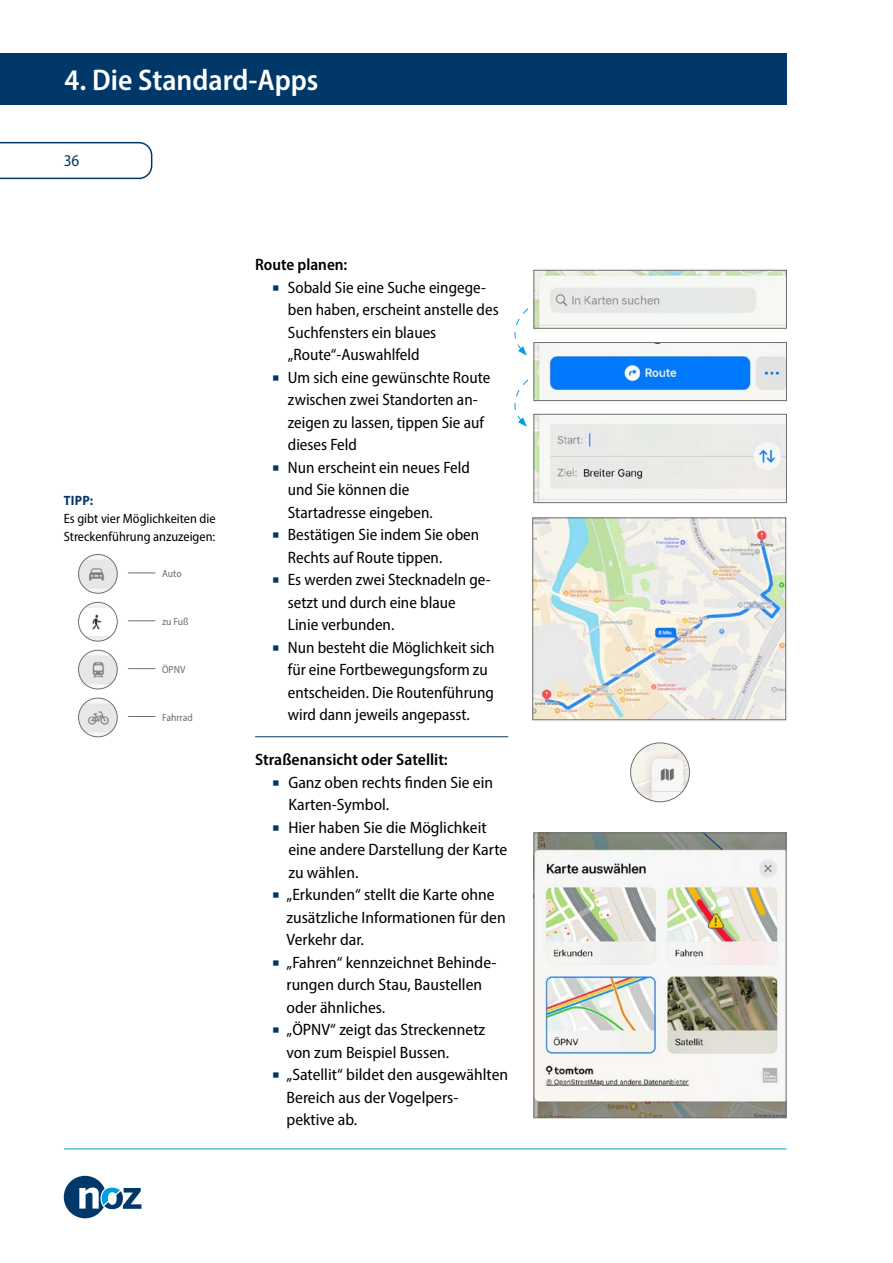
<style>
.page{position:relative;width:893px;height:1263px;background:#fff}
.page>*{position:absolute;margin:0;border:0;box-sizing:border-box;transform-origin:0 0}
.t1{font:600 semi-condensed 30px "Myriad Pro";color:#fff}
.t2{font:semi-condensed 16.5px/22.5px "Myriad Pro";color:#000}
.t3{font:600 semi-condensed 16.5px "Myriad Pro";color:#000}
.t4{font:semi-condensed 16.5px "Myriad Pro";color:#003869}
.t5{font:semi-condensed 13.5px/18px "Myriad Pro";color:#000}
.t6{font:700 semi-condensed 13.5px "Myriad Pro";color:#003869}
.t7{font:semi-condensed 10.5px "Myriad Pro";color:#706f6f}
.s1{color:#003869}
</style>
<div class="page">
<svg style="left:64px;top:1176px;width:77px;height:42px"></svg>
<hr style="left:64px;top:1148px;width:723px;height:1px;background:#009fe3">
<svg style="left:0;top:141px;width:153px;height:39px"></svg>
<div style="left:0;top:54px;width:787px;height:51px;background:#003869"></div>
<hr style="left:255px;top:736px;width:253px;height:1px;background:#003869">
<img style="left:534px;top:520px;width:250px;height:198px">
<div style="left:532px;top:518px;width:254px;height:202px;border:1px solid #706f6f"></div>
<img style="left:536px;top:272px;width:249px;height:54px">
<div style="left:534px;top:270px;width:253px;height:58px;border:1px solid #706f6f"></div>
<img style="left:536px;top:344px;width:249px;height:55px">
<div style="left:534px;top:342px;width:253px;height:59px;border:1px solid #706f6f"></div>
<img style="left:536px;top:416px;width:249px;height:85px">
<div style="left:534px;top:414px;width:253px;height:89px;border:1px solid #706f6f"></div>
<svg style="left:514px;top:308px;width:15px;height:48px"></svg>
<svg style="left:514px;top:379px;width:15px;height:48px"></svg>
<svg style="left:128px;top:572px;width:27px;height:1px"></svg>
<img style="left:79px;top:554px;width:38px;height:39px;border-radius:19px">
<div style="left:78px;top:554px;width:40px;height:40px;border:1px solid #706f6f;border-radius:50%"></div>
<svg style="left:128px;top:620px;width:27px;height:1px"></svg>
<img style="left:79px;top:602px;width:38px;height:39px;border-radius:19px">
<div style="left:78px;top:602px;width:40px;height:39px;border:1px solid #706f6f;border-radius:50%"></div>
<svg style="left:128px;top:668px;width:27px;height:1px"></svg>
<img style="left:79px;top:650px;width:38px;height:39px;border-radius:19px">
<div style="left:78px;top:650px;width:40px;height:39px;border:1px solid #706f6f;border-radius:50%"></div>
<svg style="left:128px;top:716px;width:27px;height:1px"></svg>
<img style="left:79px;top:698px;width:38px;height:39px;border-radius:19px">
<div style="left:78px;top:698px;width:40px;height:39px;border:1px solid #706f6f;border-radius:50%"></div>
<img style="left:631px;top:743px;width:58px;height:59px;border-radius:29px">
<div style="left:630px;top:743px;width:60px;height:59px;border:1px solid #706f6f;border-radius:50%"></div>
<img style="left:536px;top:835px;width:248px;height:281px">
<div style="left:534px;top:833px;width:252px;height:285px;border:1px solid #706f6f"></div>
<h1 class="t1" style="left:65px;top:61px;width:255px">4. Die Standard-Apps</h1>
<p class="t4" style="left:64px;top:151px;width:17px">36</p>
<p class="t6" style="left:64px;top:492px;width:31px">TIPP:</p>
<p class="t5" style="left:64px;top:509px;width:153px">Es gibt vier Möglichkeiten die<br>Streckenführung anzuzeigen:</p>
<p class="t7" style="left:162px;top:567px;width:21px">Auto</p>
<p class="t7" style="left:162px;top:615px;width:28px">zu Fuß</p>
<p class="t7" style="left:162px;top:663px;width:25px">ÖPNV</p>
<p class="t7" style="left:162px;top:711px;width:32px">Fahrrad</p>
<p class="t3" style="left:255px;top:254px;width:94px">Route planen:</p>
<p class="t2" style="left:288px;top:276px;width:212px;text-indent:-16px"><span class="s1">○</span> Sobald Sie eine Suche eingege&shy;ben haben, erscheint anstelle des<br>Suchfensters ein blaues „Route“-Auswahlfeld</p>
<p class="t2" style="left:288px;top:366px;width:204px;text-indent:-16px"><span class="s1">○</span> Um sich eine gewünschte Route zwischen zwei Standorten an&shy;zeigen zu lassen, tippen Sie auf dieses Feld</p>
<p class="t2" style="left:288px;top:456px;width:184px;text-indent:-16px"><span class="s1">○</span> Nun erscheint ein neues Feld und Sie können die<br>Startadresse eingeben.</p>
<p class="t2" style="left:288px;top:523px;width:193px;text-indent:-16px"><span class="s1">○</span> Bestätigen Sie indem Sie oben<br>Rechts auf Route tippen.</p>
<p class="t2" style="left:288px;top:568px;width:204px;text-indent:-16px"><span class="s1">○</span> Es werden zwei Stecknadeln ge&shy;setzt und durch eine blaue<br>Linie verbunden.</p>
<p class="t2" style="left:288px;top:636px;width:208px;text-indent:-16px"><span class="s1">○</span> Nun besteht die Möglichkeit sich für eine Fortbewegungsform zu entscheiden. Die Routenführung wird dann jeweils angepasst.</p>
<p class="t3" style="left:255px;top:749px;width:194px">Straßenansicht oder Satellit:</p>
<p class="t2" style="left:288px;top:771px;width:206px;text-indent:-16px"><span class="s1">○</span> Ganz oben rechts finden Sie ein<br>Karten-Symbol.</p>
<p class="t2" style="left:288px;top:816px;width:220px;text-indent:-16px"><span class="s1">○</span> Hier haben Sie die Möglichkeit eine andere Darstellung der Karte zu wählen.</p>
<p class="t2" style="left:287px;top:883px;width:221px;text-indent:-14px"><span class="s1">○</span> „Erkunden“ stellt die Karte ohne zusätzliche Informationen für den<br>Verkehr dar.</p>
<p class="t2" style="left:287px;top:951px;width:212px;text-indent:-14px"><span class="s1">○</span> „Fahren“ kennzeichnet Behinde&shy;rungen durch Stau, Baustellen oder ähnliches.</p>
<p class="t2" style="left:287px;top:1018px;width:200px;text-indent:-14px"><span class="s1">○</span> „ÖPNV“ zeigt das Streckennetz von zum Beispiel Bussen.</p>
<p class="t2" style="left:287px;top:1063px;width:223px;text-indent:-14px"><span class="s1">○</span> „Satellit“ bildet den ausgewählten<br>Bereich aus der Vogelpers&shy;pektive ab.</p>
</div>
